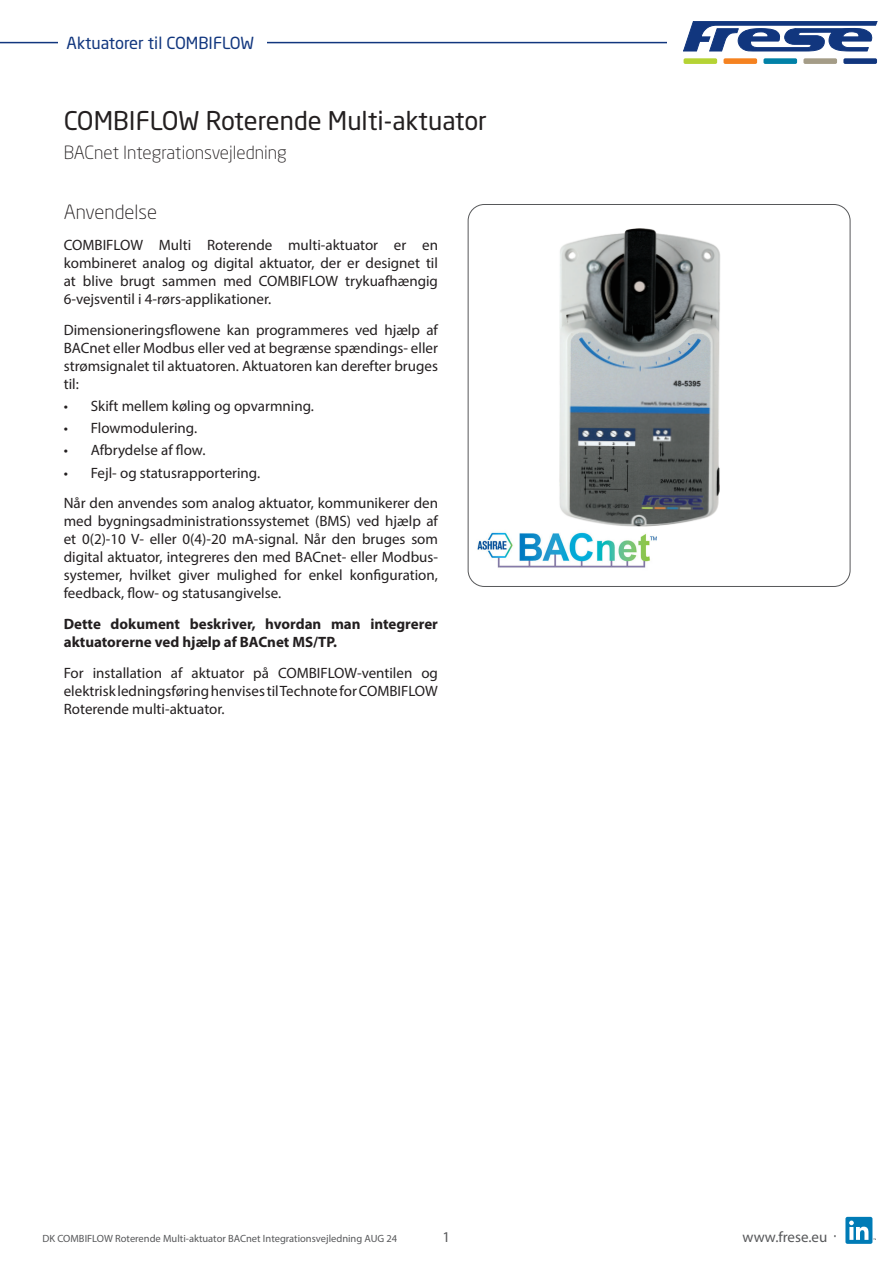
<style>
.page{position:relative;width:893px;height:1263px;background:#fff}
.page>*{position:absolute;margin:0;border:0;box-sizing:border-box;transform-origin:0 0}
.t1{font:25.5px "Neo Sans Pro";color:#231f20}
.Tekniske_data_-_Mellemrubrik{font:300 19.5px "Neo Sans Pro";color:#231f20}
.t2{font:300 18px "Neo Sans Pro";color:#231f20}
.t3{font:16.5px "Neo Sans Pro";color:#11367e}
.Tekniske_data_-_Brød{font:15px/18px "Myriad Pro";color:#231f20;text-align:justify}
.Tekniske_data_-_Brød-2{font:700 15px/18px "Myriad Pro";color:#231f20}
.t4{font:15px "Myriad Pro";color:#57585a}
.t5{font:10.5px "Myriad Pro";color:#57585a}
.s1{font-family:"Neo Sans Pro"}
</style>
<div class="page">
<hr style="left:0;top:42px;width:893px;height:1px;background:#11367e">
<div style="left:668px;top:21px;width:225px;height:43px;background:#fff"></div>
<div style="left:684px;top:58px;width:33px;height:6px;background:#b5d334;border-radius:2px"></div>
<div style="left:723px;top:58px;width:34px;height:6px;background:#f58220;border-radius:2px"></div>
<div style="left:763px;top:58px;width:34px;height:6px;background:#0081a7;border-radius:2px"></div>
<div style="left:803px;top:58px;width:34px;height:6px;background:#a49c87;border-radius:2px"></div>
<div style="left:843px;top:58px;width:34px;height:6px;background:#11367e;border-radius:2px"></div>
<svg style="left:683px;top:21px;width:194px;height:30px"></svg>
<div style="left:845px;top:1217px;width:27px;height:27px;background:#007bb6;border-radius:2px"></div>
<svg style="left:849px;top:1220px;width:27px;height:20px"></svg>
<div style="left:58px;top:36px;width:208px;height:13px;background:#fff"></div>
<img style="left:477px;top:532px;width:180px;height:36px">
<img style="left:559px;top:228px;width:161px;height:299px">
<p class="t3" style="left:67px;top:33px;width:189px">Aktuatorer til COMBIFLOW</p>
<h1 class="t1" style="left:64px;top:105px;width:425px">COMBIFLOW Roterende Multi-aktuator</h1>
<p class="t2" style="left:64px;top:141px;width:225px">BACnet Integrationsvejledning</p>
<p class="Tekniske_data_-_Mellemrubrik" style="left:64px;top:200px;width:95px">Anvendelse</p>
<p class="Tekniske_data_-_Brød" style="left:64px;top:236px;width:376px">COMBIFLOW Multi Roterende multi-aktuator er en kombineret analog og digital aktuator, der er designet til at blive brugt sammen med COMBIFLOW trykuafhængig 6-vejsventil i 4-rørs-applikationer.</p>
<p class="Tekniske_data_-_Brød" style="left:64px;top:320px;width:376px">Dimensioneringsflowene kan programmeres ved hjælp af BACnet eller Modbus eller ved at begrænse spændings- eller strømsignalet til aktuatoren. Aktuatoren kan derefter bruges til:</p>
<p class="Tekniske_data_-_Brød" style="left:64px;top:397px;width:252px">• Skift mellem køling og opvarmning.</p>
<p class="Tekniske_data_-_Brød" style="left:64px;top:419px;width:135px">• Flowmodulering.</p>
<p class="Tekniske_data_-_Brød" style="left:64px;top:441px;width:143px">• Afbrydelse af flow.</p>
<p class="Tekniske_data_-_Brød" style="left:64px;top:463px;width:198px">• Fejl- og statusrapportering.</p>
<p class="Tekniske_data_-_Brød" style="left:64px;top:494px;width:376px">Når den anvendes som analog aktuator, kommunikerer den med bygningsadministrationssystemet (BMS) ved hjælp af et 0(2)-10 V- eller 0(4)-20 mA-signal. Når den bruges som digital aktuator, integreres den med BACnet- eller Modbus&shy;systemer, hvilket giver mulighed for enkel konfiguration, feedback, flow- og statusangivelse.</p>
<p class="Tekniske_data_-_Brød-2" style="left:64px;top:615px;width:376px">Dette dokument beskriver, hvordan man integrerer aktuatorerne ved hjælp af BACnet MS/TP.</p>
<p class="Tekniske_data_-_Brød" style="left:64px;top:664px;width:376px">For installation af aktuator på COMBIFLOW-ventilen og elektrisk ledningsføring henvises til Technote for COMBIFLOW Roterende multi-aktuator.</p>
<p class="t5" style="left:43px;top:1232px;width:356px">DK COMBIFLOW Roterende Multi-aktuator BACnet Integrationsvejledning AUG 24</p>
<p class="t4" style="left:443px;top:1227px;width:9px">1</p>
<p class="t4" style="left:742px;top:1228px;width:96px">www.frese.eu <span class="s1">·</span></p>
</div>
